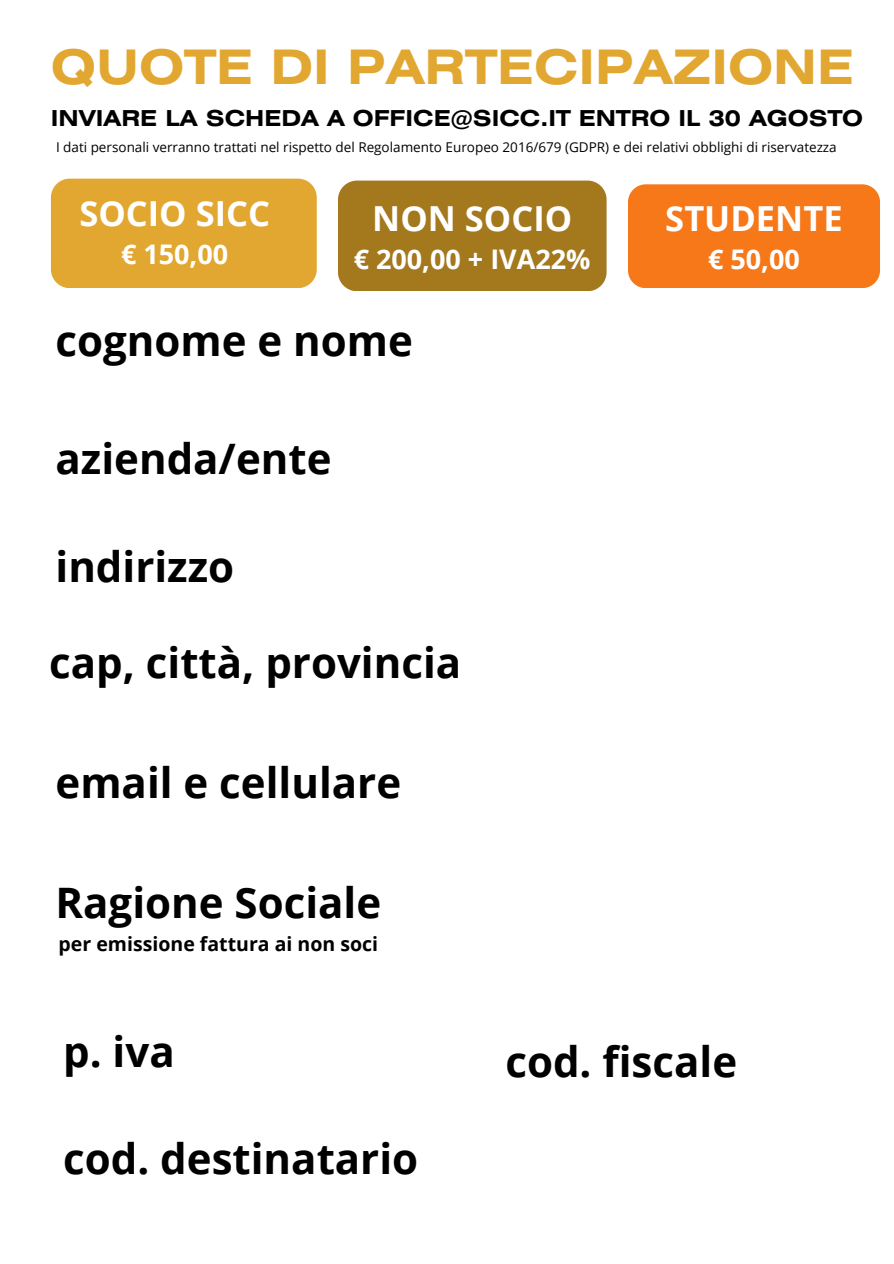
<style>
.page{position:relative;width:894px;height:1264px;background:#fff}
.page>*{position:absolute;margin:0;border:0;box-sizing:border-box;transform-origin:0 0}
.t1{font:700 47.4px "Helios Ext";color:#e1a730}
.t2{font:700 42px "Open Sans";color:#000}
.t3{font:700 34.5px "Open Sans";color:#fff}
.t4{font:700 27px "Open Sans";color:#fff}
.t5{font:700 21.9px "Helios Ext";color:#000}
.t6{font:700 19.5px "Open Sans";color:#000}
.t7{font:13.5px "Open Sans";color:#000}
</style>
<div class="page">
<div style="left:51px;top:179px;width:265px;height:109px;background:#e1a730"></div>
<div style="left:628px;top:184px;width:251px;height:104px;background:#f77818"></div>
<div style="left:338px;top:180px;width:268px;height:111px;background:#a4781d"></div>
<h4 class="t1" style="left:51px;top:50px;width:804px">QUOTE DI PARTECIPAZIONE</h4>
<h4 class="t5" style="left:51px;top:110px;width:813px">INVIARE LA SCHEDA A OFFICE@SICC.IT ENTRO IL 30 AGOSTO</h4>
<h5 class="t7" style="left:56px;top:137px;width:782px">I dati personali verranno trattati nel rispetto del Regolamento Europeo 2016/679 (GDPR) e dei relativi obblighi di riservatezza</h5>
<p class="t3" style="left:79px;top:189px;width:192px">SOCIO SICC</p>
<p class="t4" style="left:121px;top:235px;width:109px">€ 150,00</p>
<p class="t3" style="left:372px;top:194px;width:201px">NON SOCIO</p>
<p class="t4" style="left:353px;top:240px;width:238px">€ 200,00 + IVA22%</p>
<p class="t2" style="left:55px;top:311px;width:359px">cognome e nome</p>
<p class="t2" style="left:55px;top:429px;width:277px">azienda/ente</p>
<h2 class="t2" style="left:55px;top:537px;width:180px">indirizzo</h2>
<h3 class="t2" style="left:49px;top:633px;width:413px">cap, città, provincia</h3>
<h1 class="t2" style="left:55px;top:752px;width:347px">email e cellulare</h1>
<h1 class="t2" style="left:55px;top:872px;width:327px">Ragione Sociale</h1>
<h1 class="t6" style="left:59px;top:930px;width:321px">per emissione fattura ai non soci</h1>
<h2 class="t3" style="left:665px;top:194px;width:179px">STUDENTE</h2>
<h2 class="t4" style="left:707px;top:240px;width:93px">€ 50,00</h2>
<h1 class="t2" style="left:63px;top:1021px;width:113px">p. iva</h1>
<h1 class="t2" style="left:505px;top:1032px;width:233px">cod. fiscale</h1>
<h1 class="t2" style="left:63px;top:1129px;width:356px">cod. destinatario</h1>
</div>
